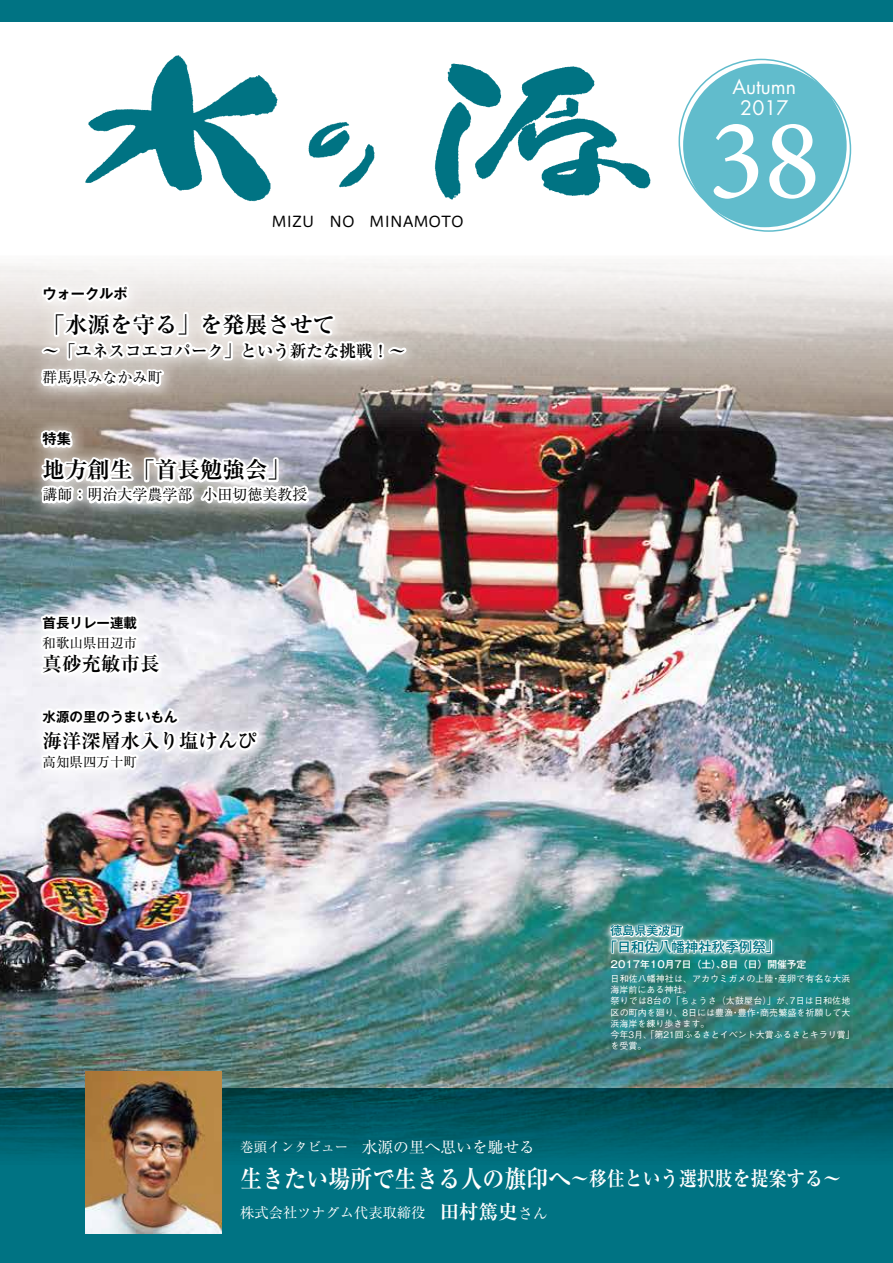
<style>
.page{position:relative;width:893px;height:1263px;background:#fff}
.page>*{position:absolute;margin:0;border:0;box-sizing:border-box;transform-origin:0 0}
.t1{font:500 115.5px "Minion Pro";color:#fff}
.t2{font:700 24.75px "Ryumin Pr 5";color:#fff;scale:.89 1}
.t3{font:700 22.5px "Ryumin Pr 5";color:#000}
.t4{font:700 19.5px "Ryumin Pr 5";color:#000}
.t5{font:19.5px/21px "Futura";color:#fff;text-align:center}
.t6{font:700 16.5px "Ryumin Pr 5";color:#000}
.t7{font:15.75px "Ryumin Pr 5";color:#fff}
.t8{font:15px "Ryumin Pr 5";color:#000}
.t9{font:15px "Hiragino UD Sans R Std W4";color:#000}
.t10{font:14.25px "Ryumin Pr 5";color:#fff}
.t11{font:700 14.25px "Gothic MB101 Pr 5 De";color:#000}
.t12{font:700 13.5px "Gothic MB101 Pr 5 De";color:#000}
.t13{font:13.5px "Ryumin Pr 5";color:#000}
.t14{font:500 13.5px "Gothic MB101 Pr 5";color:#007383}
.t15{font:500 12px "Gothic MB101 Pr 5";color:#007383}
.t16{font:500 9.75px "Gothic MB101 Pr 5";color:#fff}
.t17{font:500 9px/11.2px "Gothic BBB Pr 5";letter-spacing:.005em;color:#fff}
.s1{font-size:13.5px}
.s2{font-size:20.25px}
.s3{font-weight:700;font-size:19.5px}
.s4{font-size:15px}
</style>
<div class="page">
<img style="left:0;top:263px;width:893px;height:826px">
<svg style="left:30px;top:696px;width:244px;height:90px"></svg>
<svg style="left:605px;top:920px;width:172px;height:38px"></svg>
<svg style="left:605px;top:923px;width:168px;height:32px"></svg>
<svg style="left:29px;top:602px;width:3px;height:88px"></svg>
<img style="left:32px;top:600px;width:229px;height:337px">
<svg style="left:29px;top:418px;width:6px;height:102px"></svg>
<svg style="left:29px;top:273px;width:392px;height:130px;background:#ccc4be"></svg>
<svg style="left:35px;top:263px;width:376px;height:267px"></svg>
<svg style="left:0;top:1089px;width:893px;height:174px;background:#006875"></svg>
<img style="left:85px;top:1071px;width:136px;height:162px">
<svg style="left:0;top:0;width:893px;height:232px"></svg>
<div style="left:683px;top:64px;width:164px;height:163px;background:#61bccc;border-radius:50%"></div>
<svg style="left:85px;top:55px;width:566px;height:146px"></svg>
<h3 class="t9" style="left:272px;top:210px;width:194px">MIZU　NO　MINAMOTO</h3>
<h3 class="t11" style="left:43px;top:282px;width:87px">ウォークルポ</h3>
<h3 class="t3" style="left:43px;top:307px;width:294px">「水源を守る」を発展させて</h3>
<h3 class="t6" style="left:43px;top:338px;width:364px">～「ユネスコエコパーク」という新たな挑戦！～</h3>
<h3 class="t8" style="left:43px;top:366px;width:121px">群馬県みなかみ町</h3>
<h3 class="t11" style="left:43px;top:427px;width:30px">特集</h3>
<h3 class="t3" style="left:43px;top:452px;width:249px">地方創生「首長勉強会」</h3>
<h3 class="t8" style="left:43px;top:483px;width:266px">講師：明治大学農学部 小田切徳美教授</h3>
<h3 class="t12" style="left:43px;top:612px;width:96px">首長リレー連載</h3>
<h3 class="t13" style="left:43px;top:632px;width:96px">和歌山県田辺市</h3>
<h3 class="t4" style="left:43px;top:648px;width:118px">真砂充敏市長</h3>
<h3 class="t12" style="left:43px;top:705px;width:136px">水源の里のうまいもん</h3>
<h3 class="t4" style="left:43px;top:725px;width:216px">海洋深層水入り塩けんぴ</h3>
<h3 class="t13" style="left:43px;top:751px;width:96px">高知県四万十町</h3>
<h3 class="t5" style="left:733px;top:76px;width:65px">Autumn<br>2017</h3>
<h1 class="t1" style="left:709px;top:82px;width:113px">38</h1>
<h3 class="t15" style="left:611px;top:921px;width:85px">徳島県美波町　</h3>
<h3 class="t14" style="left:604px;top:935px;width:177px">「日和佐八幡神社秋季例祭」</h3>
<p class="t16" style="left:611px;top:956px;width:197px">2017年10月7日（土）、8日（日）開催予定</p>
<p class="t17" style="left:611px;top:972px;width:246px">日和佐八幡神社は、アカウミガメの上陸・産卵で有名な大浜海岸前にある神社。<br>祭りでは8台の「ちょうさ（太鼓屋台）」が、7日は日和佐地区の町内を廻り、8日には豊漁・豊作・商売繁盛を祈願して大浜海岸を練り歩きます。<br>今年3月、「第21回ふるさとイベント大賞ふるさとキラリ賞」を受賞。</p>
<h3 class="t7" style="left:240px;top:1135px;width:296px"><span class="s1">巻頭インタビュー　</span>水源の里へ思いを馳せる</h3>
<h2 class="t2" style="left:240px;top:1159px;width:676px">生きたい場所で生きる人の旗印へ<span class="s2">～移住という選択肢を提案する～</span></h2>
<h3 class="t10" style="left:240px;top:1201px;width:309px">株式会社ツナグム代表取締役 <span class="s3">田村篤史</span><span class="s4">さん</span></h3>
</div>
